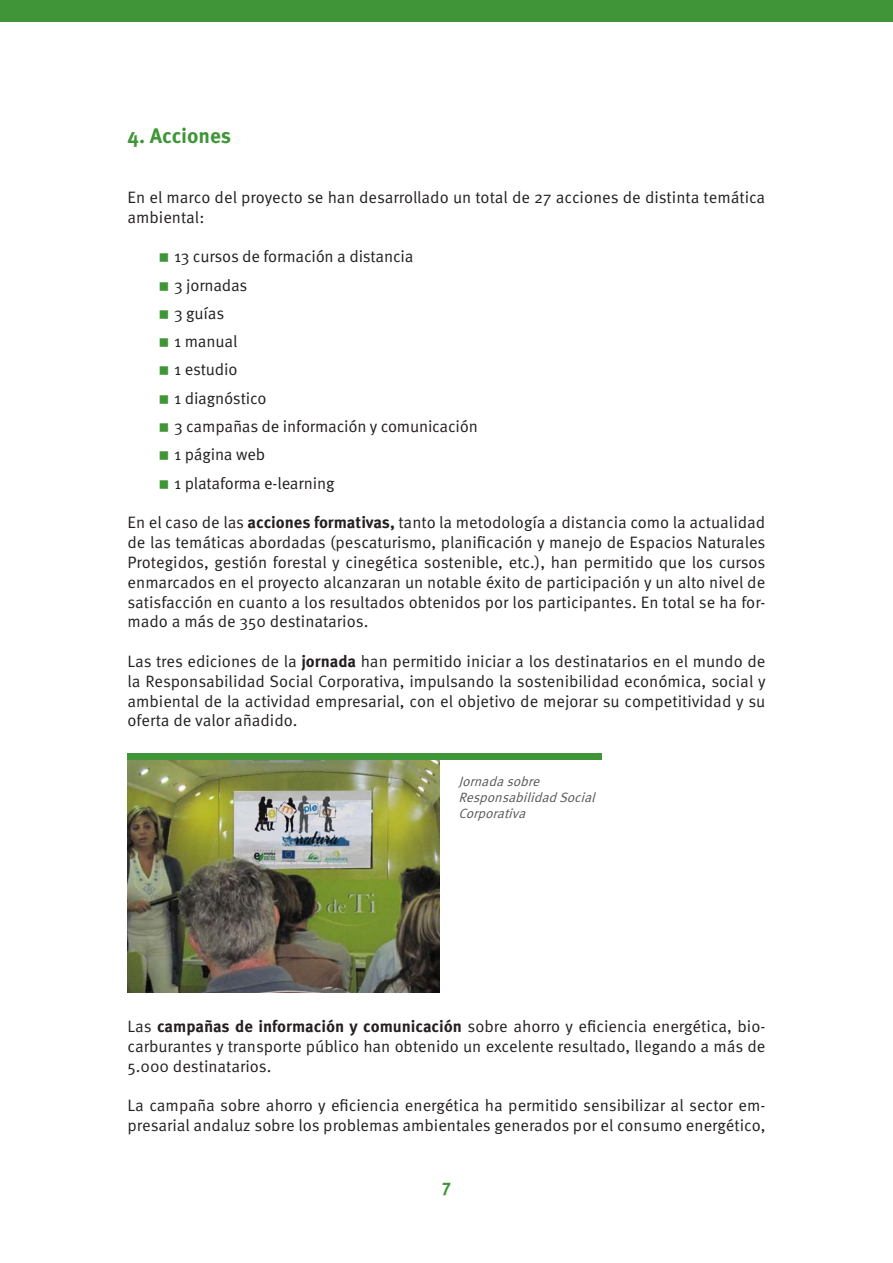
<style>
.page{position:relative;width:893px;height:1263px;background:#fff}
.page>*{position:absolute;margin:0;border:0;box-sizing:border-box;transform-origin:0 0}
.t1{font:700 21px "Meta OT";color:#3f9537}
.t2{font:700 18px "Meta OT";color:#3f9537}
.t3{font:16.5px/19.8px "Meta OT";letter-spacing:-.005em;color:#231f20;text-align:justify}
.t4{font:italic 13.5px/16.2px "Meta OT";color:#57585a}
.s1{color:#3f9537}
.s2{font-weight:700}
</style>
<div class="page">
<div style="left:0;top:0;width:893px;height:21px;background:#3f9537"></div>
<img style="left:128px;top:759px;width:311px;height:234px">
<div style="left:128px;top:753px;width:474px;height:6px;background:#3f9537"></div>
<p class="t1" style="left:128px;top:124px;width:105px">4. Acciones</p>
<p class="t3" style="left:128px;top:188px;width:639px">En el marco del proyecto se han desarrollado un total de 27 acciones de distinta temática ambiental:</p>
<p class="t3" style="left:157px;top:247px;width:258px"><span class="s1">▪</span> 13 cursos de formación a distancia</p>
<p class="t3" style="left:157px;top:275px;width:92px"><span class="s1">▪</span> 3 jornadas</p>
<p class="t3" style="left:157px;top:304px;width:68px"><span class="s1">▪</span> 3 guías</p>
<p class="t3" style="left:157px;top:332px;width:82px"><span class="s1">▪</span> 1 manual</p>
<p class="t3" style="left:157px;top:360px;width:82px"><span class="s1">▪</span> 1 estudio</p>
<p class="t3" style="left:157px;top:389px;width:111px"><span class="s1">▪</span> 1 diagnóstico</p>
<p class="t3" style="left:157px;top:417px;width:322px"><span class="s1">▪</span> 3 campañas de información y comunicación</p>
<p class="t3" style="left:157px;top:445px;width:109px"><span class="s1">▪</span> 1 página web</p>
<p class="t3" style="left:157px;top:473px;width:179px"><span class="s1">▪</span> 1 plataforma e-learning</p>
<p class="t3" style="left:128px;top:513px;width:639px">En el caso de las <span class="s2">acciones formativas,</span> tanto la metodología a distancia como la actualidad de las temáticas abordadas (pescaturismo, planificación y manejo de Espacios Naturales Protegidos, gestión forestal y cinegética sostenible, etc.), han permitido que los cursos enmarcados en el proyecto alcanzaran un notable éxito de participación y un alto nivel de satisfacción en cuanto a los resultados obtenidos por los participantes. En total se ha for&shy;mado a más de 350 destinatarios.</p>
<p class="t3" style="left:128px;top:652px;width:639px">Las tres ediciones de la <span class="s2">jornada</span> han permitido iniciar a los destinatarios en el mundo de la Responsabilidad Social Corporativa, impulsando la sostenibilidad económica, social y ambiental de la actividad empresarial, con el objetivo de mejorar su competitividad y su oferta de valor añadido.</p>
<p class="t4" style="left:458px;top:773px;width:142px">Jornadasobre<br>ResponsabilidadSocial<br>Corporativa</p>
<p class="t3" style="left:128px;top:1017px;width:639px">Las <span class="s2">campañas de información y comunicación</span> sobre ahorro y eficiencia energética, bio&shy;carburantes y transporte público han obtenido un excelente resultado, llegando a más de 5.000 destinatarios.</p>
<p class="t3" style="left:128px;top:1096px;width:639px">La campaña sobre ahorro y eficiencia energética ha permitido sensibilizar al sector em&shy;presarial andaluz sobre los problemas ambientales generados por el consumo energético,</p>
<p class="t2" style="left:442px;top:1175px;width:10px">7</p>
</div>
